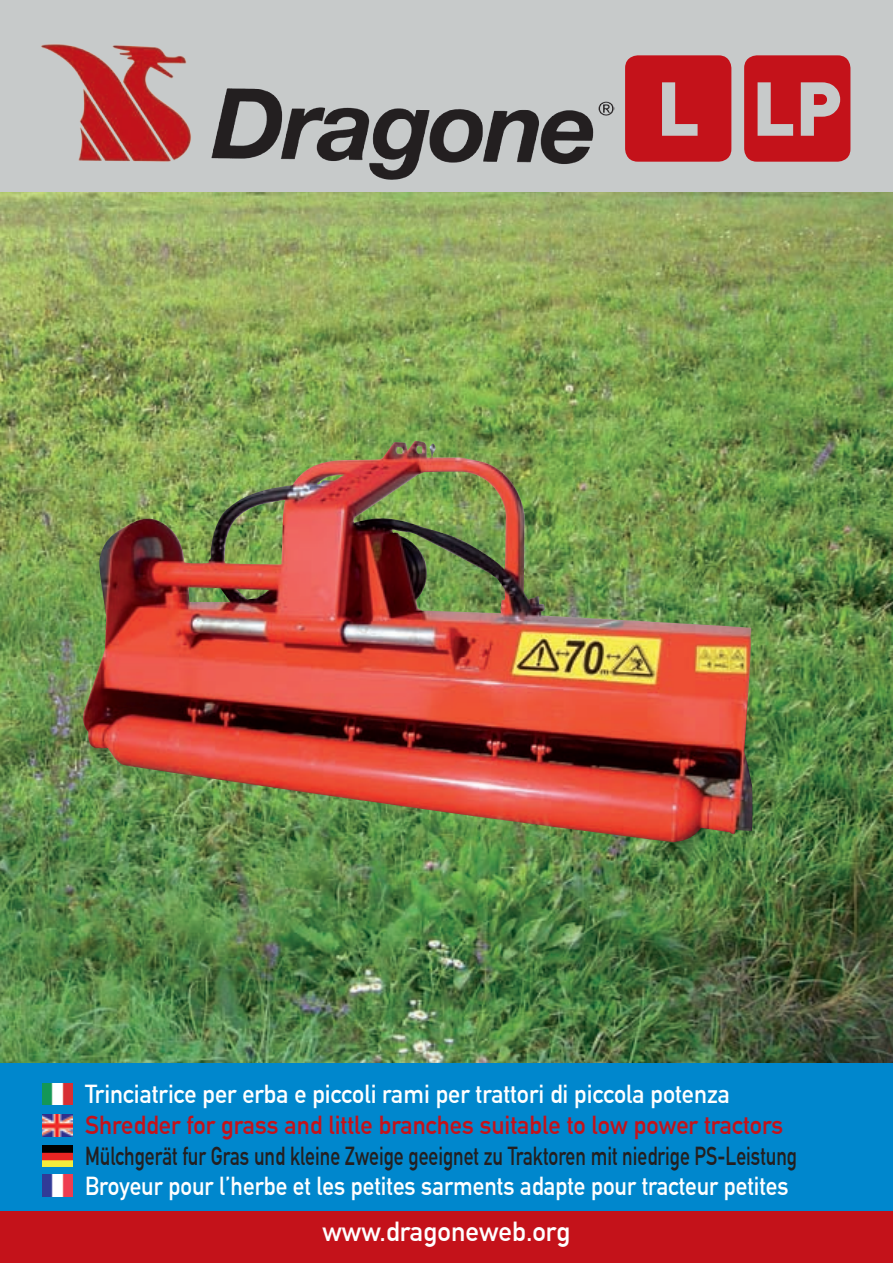
<style>
.page{position:relative;width:893px;height:1263px;background:#fff}
.page>*{position:absolute;margin:0;border:0;box-sizing:border-box;transform-origin:0 0}
.t1{font:900 75px "DIN Alternate";color:#c7caca}
.t2{font:700 27px "DIN Alternate";color:#fff}
.t3{font:700 25.5px "DIN Alternate";color:#231f20;scale:.77 1}
.t4{font:700 25.5px "DIN Alternate";color:#fff;scale:.91 1}
.t5{font:700 25.5px "DIN Alternate";color:#c4121a;scale:.96 1}
.t6{font:700 25.5px "DIN Alternate";color:#fff;scale:.95 1}
</style>
<div class="page">
<img style="left:0;top:191px;width:893px;height:872px">
<div style="left:0;top:1063px;width:893px;height:200px;background:#0087cd"></div>
<div style="left:0;top:0;width:893px;height:191px;background:#c7caca"></div>
<div style="left:0;top:1212px;width:893px;height:51px;background:#c4121a"></div>
<img style="left:43px;top:1115px;width:29px;height:21px">
<img style="left:43px;top:1083px;width:30px;height:21px">
<img style="left:43px;top:1175px;width:30px;height:21px">
<img style="left:43px;top:1145px;width:29px;height:21px">
<img style="left:41px;top:44px;width:150px;height:118px">
<img style="left:209px;top:88px;width:406px;height:120px">
<div style="left:744px;top:55px;width:106px;height:107px;background:#c4121a;border-radius:13px"></div>
<div style="left:625px;top:55px;width:106px;height:107px;background:#c4121a;border-radius:13px"></div>
<img style="left:81px;top:441px;width:672px;height:402px">
<h1 class="t1" style="left:657px;top:58px;width:187px">L LP</h1>
<p class="t6" style="left:85px;top:1075px;width:680px">Trinciatrice per erba e piccoli rami per trattori di piccola potenza</p>
<p class="t5" style="left:85px;top:1106px;width:729px">Shredder for grass and little branches suitable to low power tractors</p>
<p class="t3" style="left:85px;top:1136px;width:926px">Mülchgerät fur Gras und kleine Zweige geeignet zu Traktoren mit niedrige PS-Leistung</p>
<p class="t4" style="left:85px;top:1167px;width:775px">Broyeur pour l’herbe et les petites sarments adapte pour tracteur petites</p>
<p class="t2" style="left:322px;top:1210px;width:250px">www.dragoneweb.org</p>
</div>
